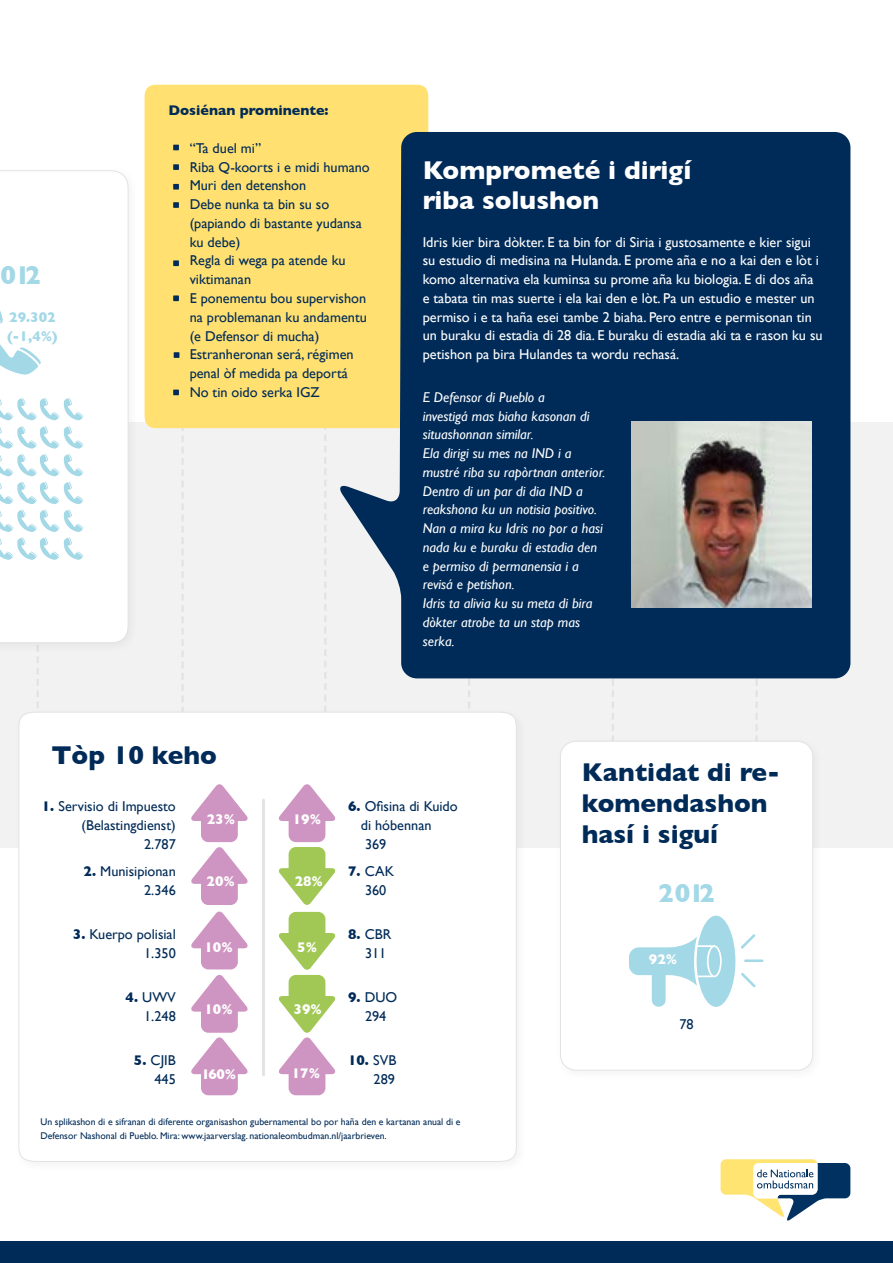
<style>
.page{position:relative;width:893px;height:1263px;background:#fff}
.page>*{position:absolute;margin:0;border:0;box-sizing:border-box;transform-origin:0 0}
.t1{font:700 26.25px/30.8px "Gill Sans";color:#002b58}
.t2{font:700 26.25px/30px "Gill Sans";color:#fff}
.t3{font:700 26.25px "Gill Sans";letter-spacing:-.05em;color:#a3d8e7}
.t4{font:14.25px/18.8px "Gill Sans";color:#002b58;text-align:right}
.t5{font:14.25px/18.8px "Gill Sans";color:#fff}
.t6{font:italic 14.25px/18.8px "Gill Sans";color:#fff}
.t7{font:700 14.25px "Gill Sans";color:#fff}
.t8{font:700 14.25px "Gill Sans";color:#002b58}
.t9{font:700 14.25px/18.8px "Gill Sans";color:#a3d8e7}
.t10{font:9.75px/14.2px "Gill Sans";color:#002b58}
.s1{font-weight:700}
</style>
<div class="page">
<div style="left:0;top:423px;width:893px;height:425px;background:#f2f2f2"></div>
<svg style="left:755px;top:678px;width:3px;height:53px"></svg>
<svg style="left:612px;top:678px;width:2px;height:53px"></svg>
<svg style="left:468px;top:678px;width:2px;height:29px"></svg>
<svg style="left:181px;top:428px;width:3px;height:274px"></svg>
<div style="left:145px;top:85px;width:283px;height:343px;background:#ffe070;border-radius:12px"></div>
<svg style="left:173px;top:145px;width:6px;height:5px"></svg>
<svg style="left:173px;top:164px;width:6px;height:6px"></svg>
<svg style="left:173px;top:184px;width:6px;height:6px"></svg>
<svg style="left:173px;top:390px;width:6px;height:5px"></svg>
<svg style="left:173px;top:295px;width:6px;height:6px"></svg>
<svg style="left:174px;top:352px;width:5px;height:6px"></svg>
<svg style="left:173px;top:260px;width:6px;height:6px"></svg>
<div style="left:0;top:165px;width:140px;height:489px;background:#f7f7f7"></div>
<svg style="left:0;top:170px;width:129px;height:473px"></svg>
<svg style="left:0;top:398px;width:83px;height:309px"></svg>
<svg style="left:0;top:300px;width:41px;height:75px"></svg>
<svg style="left:720px;top:1159px;width:130px;height:62px"></svg>
<svg style="left:338px;top:132px;width:512px;height:546px;background:#204362"></svg>
<img style="left:632px;top:422px;width:180px;height:186px">
<div style="left:13px;top:707px;width:515px;height:466px;background:#000;opacity:.05"></div>
<div style="left:19px;top:712px;width:497px;height:449px;background:#fff;border-radius:18px"></div>
<hr style="left:262px;top:800px;width:3px;height:275px;background:#e3e3e3">
<svg style="left:279px;top:428px;width:57px;height:477px"></svg>
<svg style="left:279px;top:912px;width:57px;height:183px"></svg>
<svg style="left:191px;top:784px;width:57px;height:121px"></svg>
<svg style="left:191px;top:911px;width:57px;height:58px"></svg>
<svg style="left:191px;top:975px;width:57px;height:120px"></svg>
<div style="left:555px;top:736px;width:268px;height:346px;background:#000;opacity:.05"></div>
<div style="left:560px;top:741px;width:253px;height:329px;background:#fff;border-radius:16px"></div>
<div style="left:560px;top:741px;width:253px;height:329px;border:1px solid #e3e3e3;border-radius:16px"></div>
<svg style="left:629px;top:916px;width:106px;height:91px"></svg>
<hr style="left:744px;top:959px;width:19px;height:3px;background:#a3d8e7">
<svg style="left:741px;top:934px;width:14px;height:15px"></svg>
<svg style="left:741px;top:973px;width:15px;height:14px"></svg>
<svg style="left:173px;top:202px;width:6px;height:6px"></svg>
<div style="left:0;top:1242px;width:893px;height:21px;background:#002b58"></div>
<h1 class="t3" style="left:1px;top:260px;width:42px">012</h1>
<p class="t9" style="left:7px;top:308px;width:52px">29.302 (-1,4%)</p>
<p class="t8" style="left:168px;top:102px;width:162px">Dosiénan prominente:</p>
<p class="t4" style="left:190px;top:139px;width:182px;text-align:left">“Ta duel mi”<br>Riba Q-koorts i e midi humano<br>Muri den detenshon<br>Debe nunka ta bin su so (papiando di bastante yudansa ku debe)<br>Regla di wega pa atende ku viktimanan<br>E ponementu bou supervishon na problemanan ku andamentu (e Defensor di mucha)<br>Estranheronan será, régimen penal òf medida pa deportá<br>No tin oido serka IGZ</p>
<h1 class="t2" style="left:423px;top:155px;width:270px">Komprometé i dirigí riba solushon</h1>
<p class="t5" style="left:423px;top:232px;width:401px">Idris kier bira dòkter. E ta bin for di Siria i gustosamente e kier sigui su estudio di medisina na Hulanda. E prome aña e no a kai den e lòt i komo alternativa ela kuminsa su prome aña ku biologia. E di dos aña e tabata tin mas suerte i ela kai den e lòt. Pa un estudio e mester un permiso i e ta haña esei tambe 2 biaha. Pero entre e permisonan tin un buraku di estadia di 28 dia. E buraku di estadia aki ta e rason ku su petishon pa bira Hulandes ta wordu rechasá.</p>
<p class="t6" style="left:423px;top:387px;width:184px">E Defensor di Pueblo a<br>investigá mas biaha kasonan di situashonnan similar.<br>Ela dirigi su mes na IND i a mustré riba su rapòrtnan anterior.<br>Dentro di un par di dia IND a reakshona ku un notisia positivo.<br>Nan a mira ku Idris no por a hasi nada ku e buraku di estadia den e permiso di permanensia i a revisá e petishon.<br>Idris ta alivia ku su meta di bira dòkter atrobe ta un stap mas serka.</p>
<h1 class="t1" style="left:51px;top:739px;width:167px">Tòp 10 keho</h1>
<p class="t4" style="left:42px;top:797px;width:135px"><span class="s1">1.</span> Servisio di Impuesto (Belastingdienst)<br>2.787</p>
<p class="t4" style="left:84px;top:862px;width:94px"><span class="s1">2.</span> Munisipionan<br>2.346</p>
<p class="t4" style="left:73px;top:925px;width:104px"><span class="s1">3.</span> Kuerpo polisial<br>1.350</p>
<p class="t4" style="left:126px;top:988px;width:52px"><span class="s1">4.</span> UWV<br>1.248</p>
<p class="t4" style="left:134px;top:1051px;width:43px"><span class="s1">5.</span> CJIB<br>445</p>
<p class="t7" style="left:207px;top:811px;width:30px">23%</p>
<p class="t7" style="left:293px;top:811px;width:30px">19%</p>
<p class="t7" style="left:207px;top:872px;width:30px">20%</p>
<p class="t7" style="left:295px;top:872px;width:30px">28%</p>
<p class="t7" style="left:204px;top:939px;width:30px">10%</p>
<p class="t7" style="left:297px;top:939px;width:21px">5%</p>
<p class="t7" style="left:204px;top:1001px;width:30px">10%</p>
<p class="t7" style="left:294px;top:1001px;width:30px">39%</p>
<p class="t7" style="left:202px;top:1065px;width:36px">160%</p>
<p class="t7" style="left:292px;top:1065px;width:30px">17%</p>
<p class="t4" style="left:361px;top:797px;width:98px;text-align:left;text-indent:-13px"><span class="s1">6.</span> Ofisina di Kuido di hóbennan<br>369</p>
<p class="t4" style="left:365px;top:862px;width:30px;text-align:left;text-indent:-17px"><span class="s1">7.</span> CAK<br>360</p>
<p class="t4" style="left:365px;top:925px;width:28px;text-align:left;text-indent:-17px"><span class="s1">8.</span> CBR<br>311</p>
<p class="t4" style="left:348px;top:988px;width:49px;text-align:center"><span class="s1">9.</span> DUO<br>294</p>
<p class="t4" style="left:348px;top:1051px;width:50px"><span class="s1">10.</span> SVB<br>289</p>
<p class="t10" style="left:40px;top:1114px;width:422px">Un splikashon di e sifranan di diferente organisashon gubernamental bo por haña den e kartanan anual di e<br>Defensor Nashonal di Pueblo. Mira: www.jaarverslag. nationaleombudman.nl/jaarbrieven.</p>
<h1 class="t1" style="left:582px;top:757px;width:200px">Kantidat di re&shy;komendashon hasí i siguí</h1>
<h1 class="t3" style="left:658px;top:878px;width:58px">2012</h1>
<p class="t7" style="left:649px;top:951px;width:30px">92%</p>
<p class="t4" style="left:679px;top:1015px;width:16px">78</p>
</div>
